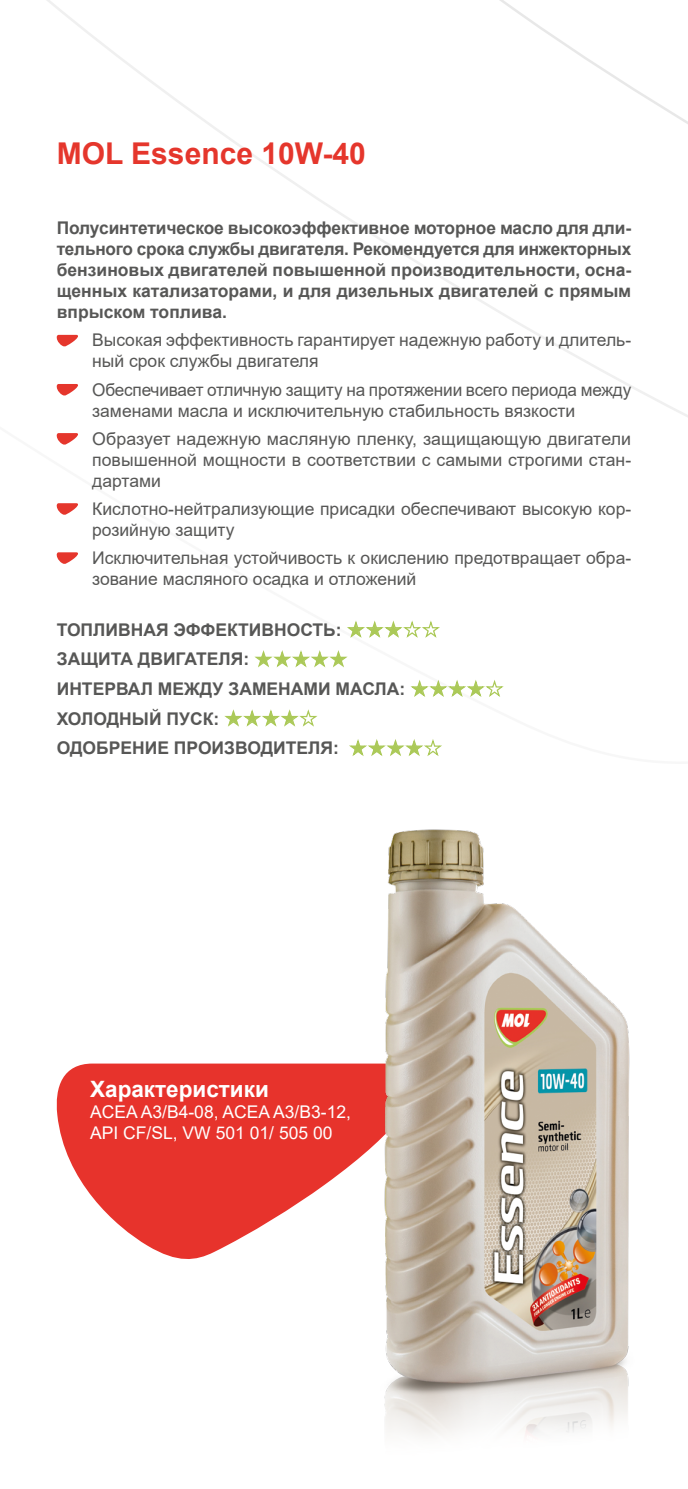
<style>
.page{position:relative;width:688px;height:1489px;background:#fff}
.page>*{position:absolute;margin:0;border:0;box-sizing:border-box;transform-origin:0 0}
.t1{font:700 30px "Arial";color:#e5362c}
.t2{font:700 22.5px "Arial";color:#fff}
.t3{font:17.5px/21px "Arial";color:#575756}
.t4{font:700 17.5px/21px "Arial";color:#575756;text-align:justify}
.t5{font:17.5px/21px "Arial";color:#fff}
</style>
<div class="page">
<svg style="left:500px;top:0;width:187px;height:124px"></svg>
<svg style="left:57px;top:335px;width:21px;height:12px"></svg>
<svg style="left:57px;top:384px;width:21px;height:12px"></svg>
<svg style="left:57px;top:433px;width:21px;height:12px"></svg>
<svg style="left:57px;top:503px;width:21px;height:12px"></svg>
<svg style="left:57px;top:552px;width:21px;height:12px"></svg>
<svg style="left:56px;top:1063px;width:305px;height:196px;fill:#e7332c"></svg>
<img style="left:361px;top:829px;width:269px;height:607px">
<svg style="left:347px;top:620px;width:93px;height:18px"></svg>
<svg style="left:254px;top:650px;width:94px;height:18px"></svg>
<svg style="left:410px;top:680px;width:94px;height:17px"></svg>
<svg style="left:224px;top:709px;width:93px;height:18px"></svg>
<svg style="left:349px;top:739px;width:93px;height:17px"></svg>
<h1 class="t1" style="left:57px;top:132px;width:310px">MOL Essence 10W-40</h1>
<p class="t4" style="left:57px;top:218px;width:576px">Полусинтетическое высокоэффективное моторное масло для дли&shy;тельного срока службы двигателя. Рекомендуется для инжекторных бензиновых двигателей повышенной производительности, осна&shy;щенных катализаторами, и для дизельных двигателей с прямым впрыском топлива.</p>
<p class="t3" style="left:92px;top:330px;width:540px">Высокая эффективность гарантирует надежную работу и длитель&shy;ный срок службы двигателя</p>
<p class="t3" style="left:92px;top:379px;width:540px">Обеспечивает отличную защиту на протяжении всего периода между заменами масла и исключительную стабильность вязкости</p>
<p class="t3" style="left:92px;top:428px;width:540px;text-align:justify">Образует надежную масляную пленку, защищающую двигатели повышенной мощности в соответствии с самыми строгими стан&shy;дартами</p>
<p class="t3" style="left:92px;top:498px;width:540px">Кислотно-нейтрализующие присадки обеспечивают высокую кор&shy;розийную защиту</p>
<p class="t3" style="left:92px;top:547px;width:540px">Исключительная устойчивость к окислению предотвращает обра&shy;зование масляного осадка и отложений</p>
<p class="t4" style="left:57px;top:615px;width:350px;line-height:29.5px;text-align:left">ТОПЛИВНАЯ ЭФФЕКТИВНОСТЬ:<br>ЗАЩИТА ДВИГАТЕЛЯ:<br>ИНТЕРВАЛ МЕЖДУ ЗАМЕНАМИ МАСЛА:<br>ХОЛОДНЫЙ ПУСК:<br>ОДОБРЕНИЕ ПРОИЗВОДИТЕЛЯ:</p>
<p class="t2" style="left:90px;top:1073px;width:180px">Характеристики</p>
<p class="t5" style="left:90px;top:1101px;width:262px">ACEA A3/B4-08, ACEA A3/B3-12,<br>API CF/SL, VW 501 01/ 505 00</p>
</div>
